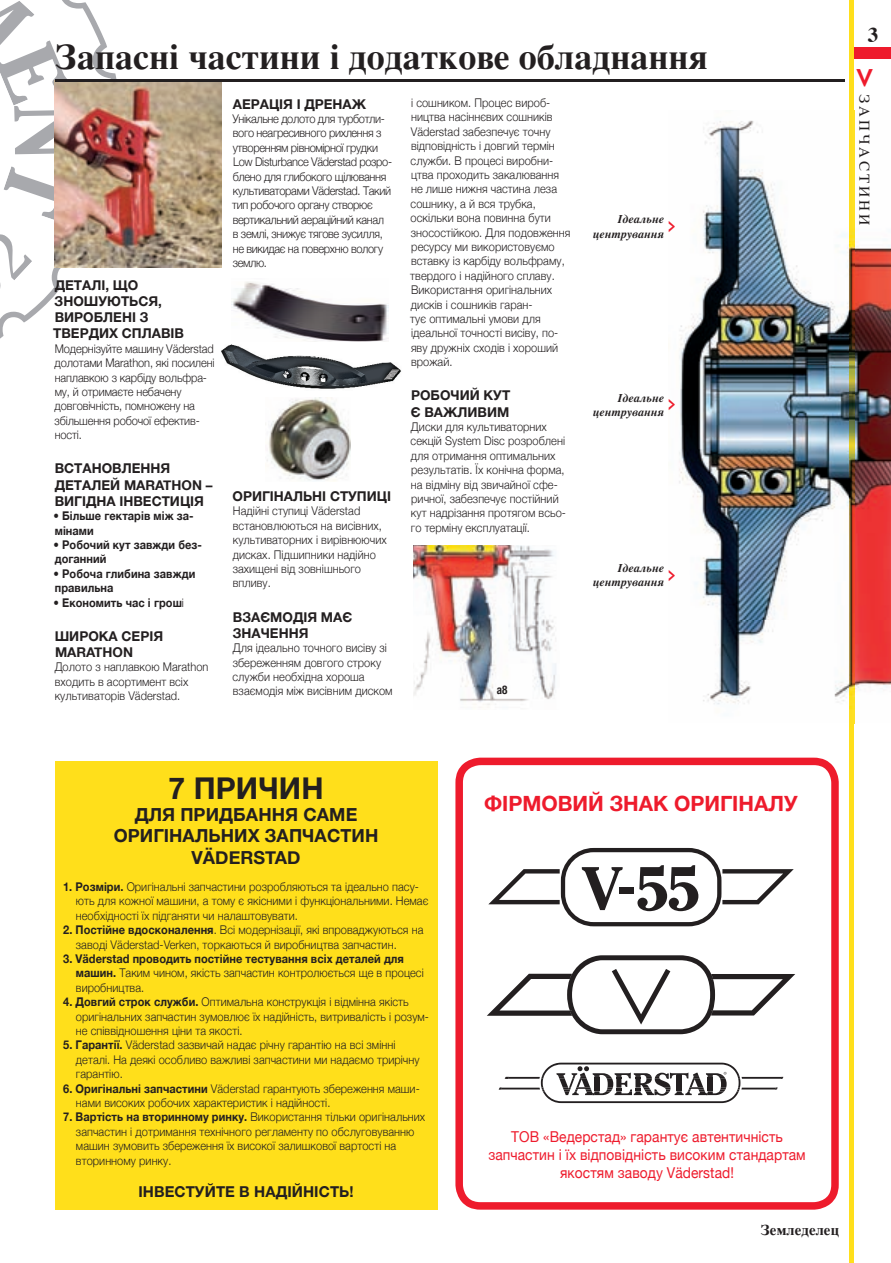
<style>
.page{position:relative;width:891px;height:1263px;background:#fff}
.page>*{position:absolute;margin:0;border:0;box-sizing:border-box;transform-origin:0 0}
.t1{font:700 36px "Times";color:#231f20}
.t2{font:700 30.9px "Times";color:#ee1b2c}
.t3{font:700 30px "Helvetica Neue";letter-spacing:.005em;color:#231f20}
.t4{font:700 21px "Helvetica Neue";color:#ee1b2c}
.t5{font:700 21px "Times";color:#ee1b2c;scale:.5 1}
.t6{font:700 21px "Times";color:#231f20}
.t7{font:700 18px/21.6px "Helvetica Neue";letter-spacing:.005em;color:#231f20;text-align:center}
.t8{font:15px/18px "Helvetica Neue";letter-spacing:.005em;color:#ee1b2c;text-align:center;scale:.92 1}
.t9{font:700 15px "Helvetica Neue";letter-spacing:.005em;color:#231f20}
.t10{font:700 15px "Times";letter-spacing:.005em;color:#231f20}
.t11{font:15px "Times";letter-spacing:.2em;color:#231f20}
.t12{font:700 13.5px/16.2px "Helvetica Neue";color:#231f20}
.t13{font:300 12px/14.4px "Helvetica Neue";letter-spacing:.005em;color:#231f20;scale:.92 1}
.t14{font:300 12px/14.4px "Helvetica Neue";letter-spacing:-.03em;color:#231f20;scale:.92 1}
.t15{font:700 12px/14.4px "Helvetica Neue";letter-spacing:.005em;color:#231f20;scale:.92 1}
.t16{font:italic 700 12px/14.4px "Times";color:#231f20;text-align:right}
.t17{font:700 condensed 12px "Helvetica Neue";color:#231f20;scale:.92 1}
.s1{font-weight:300}
.s2{font-weight:400;font-size:15px;color:#231f20}
.s3{font-weight:700}
</style>
<div class="page">
<div style="left:850px;top:48px;width:41px;height:11px;background:#ee1b2c"></div>
<hr style="left:850px;top:1px;width:4px;height:1262px;background:#ffdf1b">
<svg style="left:0;top:0;width:117px;height:339px"></svg>
<img style="left:679px;top:110px;width:212px;height:613px">
<img style="left:859px;top:110px;width:10px;height:115px">
<img style="left:850px;top:110px;width:4px;height:613px">
<img style="left:413px;top:545px;width:143px;height:163px">
<img style="left:265px;top:397px;width:85px;height:84px">
<img style="left:55px;top:82px;width:167px;height:186px">
<hr style="left:55px;top:79px;width:790px;height:3px;background:#231f20">
<img style="left:221px;top:344px;width:180px;height:45px">
<img style="left:232px;top:282px;width:157px;height:60px">
<svg style="left:455px;top:758px;width:384px;height:452px"></svg>
<div style="left:55px;top:761px;width:382px;height:449px;background:#ffdf1b"></div>
<svg style="left:487px;top:955px;width:308px;height:79px"></svg>
<svg style="left:488px;top:848px;width:306px;height:78px"></svg>
<svg style="left:499px;top:1063px;width:284px;height:40px"></svg>
<svg style="left:0;top:40px;width:73px;height:181px"></svg>
<svg style="left:0;top:229px;width:33px;height:51px"></svg>
<h1 class="t1" style="left:55px;top:42px;width:655px">Запасні частини і додаткове обладнання</h1>
<p class="t12" style="left:53px;top:277px;width:132px">ДЕТАЛІ, ЩО<br>ЗНОШУЮТЬСЯ,<br>ВИРОБЛЕНІ З<br>ТВЕРДИХ СПЛАВІВ</p>
<p class="t13" style="left:55px;top:341px;width:175px">Модернізуйте машину Väderstad долотами Marathon, які посилені наплавкою з карбіду вольфра&shy;му, й отримаєте небачену довговічність, помножену на збільшення робочої ефектив&shy;ності.</p>
<p class="t12" style="left:55px;top:460px;width:159px">ВСТАНОВЛЕННЯ<br>ДЕТАЛЕЙ MARATHON –<br>ВИГІДНА ІНВЕСТИЦІЯ</p>
<p class="t15" style="left:53px;top:508px;width:154px">• Більше гектарів між за&shy;мінами</p>
<p class="t15" style="left:53px;top:537px;width:163px">• Робочий кут завжди без&shy;доганний</p>
<p class="t15" style="left:53px;top:566px;width:156px">• Робоча глибина завжди правильна</p>
<p class="t15" style="left:53px;top:595px;width:143px">• Економить час і грош<span class="s1">і</span></p>
<p class="t12" style="left:55px;top:628px;width:110px">ШИРОКА СЕРІЯ<br>MARATHON</p>
<p class="t13" style="left:55px;top:660px;width:169px">Долото з наплавкою Marathon входить в асортимент всіх культиваторів Väderstad.</p>
<p class="t12" style="left:233px;top:95px;width:135px">АЕРАЦІЯ І ДРЕНАЖ</p>
<p class="t14" style="left:232px;top:111px;width:175px">Унікальне долото для турботли&shy;вого неагресивного рихлення з утворенням рівномірної грудки<br>Low Disturbance Väderstad розро&shy;блено для глибокого щілювання культиваторами Väderstad. Такий тип робочого органу створює вертикальний аераційний канал<br>в землі, знижує тягове зусилля, не викидає на поверхню вологу землю.</p>
<p class="t12" style="left:233px;top:488px;width:160px">ОРИГІНАЛЬНІ СТУПИЦІ</p>
<p class="t13" style="left:233px;top:504px;width:169px">Надійні ступиці Väderstad встановлюються на висівних, культиваторних і вирівнюючих дисках. Підшипники надійно захищені від зовнішнього впливу.</p>
<p class="t12" style="left:233px;top:608px;width:121px">ВЗАЄМОДІЯ МАЄ<br>ЗНАЧЕННЯ</p>
<p class="t13" style="left:232px;top:640px;width:176px">Для ідеально точного висіву зі збереженням довгого строку служби необхідна хороша взаємодія між висівним диском</p>
<p class="t13" style="left:410px;top:95px;width:176px">і сошником. Процес вироб&shy;ництва насіннєвих сошників<br>Väderstad забезпечує точну відповідність і довгий термін служби. В процесі виробни&shy;цтва проходить закалювання не лише нижня частина леза сошнику, а й вся трубка, оскільки вона повинна бути зносостійкою. Для подовження ресурсу ми використовуємо вставку із карбіду вольфраму, твердого і надійного сплаву.<br>Використання оригінальних дисків і сошників гаран-<br>тує оптимальні умови для ідеальної точності висіву, по&shy;яву дружніх сходів і хороший врожай.</p>
<p class="t12" style="left:411px;top:387px;width:101px">РОБОЧИЙ КУТ<br>Є ВАЖЛИВИМ</p>
<p class="t13" style="left:411px;top:419px;width:170px">Диски для культиваторних секцій System Disc розроблені для отримання оптимальних результатів. Їх конічна форма, на відміну від звичайної сфе&shy;ричної, забезпечує постійний кут надрізання протягом всьо&shy;го терміну експлуатації.</p>
<p class="t17" style="left:497px;top:683px;width:13px">a8</p>
<p class="t16" style="left:593px;top:213px;width:73px">Ідеальне центрування</p>
<h3 class="t5" style="left:675px;top:237px;width:13px;rotate:-180deg">&lt;</h3>
<p class="t16" style="left:593px;top:391px;width:73px">Ідеальне центрування</p>
<h3 class="t5" style="left:675px;top:415px;width:13px;rotate:-180deg">&lt;</h3>
<p class="t16" style="left:593px;top:562px;width:73px">Ідеальне центрування</p>
<h3 class="t5" style="left:675px;top:585px;width:13px;rotate:-180deg">&lt;</h3>
<h3 class="t6" style="left:868px;top:26px;width:12px">3</h3>
<h2 class="t2" style="left:879px;top:69px;width:36px;rotate:90deg">&gt; <span class="s2">З</span></h2>
<p class="t11" style="left:871px;top:106px;width:121px;rotate:90deg">АПЧАСТИНИ</p>
<h3 class="t3" style="left:168px;top:770px;width:157px">7 ПРИЧИН</h3>
<h3 class="t7" style="left:114px;top:803px;width:266px">ДЛЯ ПРИДБАННЯ САМЕ<br>ОРИГІНАЛЬНИХ ЗАПЧАСТИН<br>VÄDERSTAD</h3>
<p class="t13" style="left:76px;top:879px;width:385px;text-indent:-13px"><span class="s3">1. Розміри.</span> Оригінальні запчастини розробляються та ідеально пасу&shy;ють для кожної машини, а тому є якісними і функціональними. Немає необхідності їх підганяти чи налаштовувати.</p>
<p class="t13" style="left:76px;top:922px;width:379px;text-indent:-13px"><span class="s3">2. Постійне вдосконалення</span>. Всі модернізації, які впроваджуються на заводі Väderstad-Verken, торкаються й виробництва запчастин.</p>
<p class="t13" style="left:76px;top:951px;width:380px;text-indent:-13px"><span class="s3">3. Väderstad проводить постійне тестування всіх деталей для машин.</span> Таким чином, якість запчастин контролюється ще в процесі виробництва.</p>
<p class="t13" style="left:76px;top:994px;width:385px;text-indent:-13px"><span class="s3">4. Довгий строк служби.</span> Оптимальна конструкція і відмінна якість оригінальних запчастин зумовлює їх надійність, витривалість і розум&shy;не співвідношення ціни та якості.</p>
<p class="t13" style="left:76px;top:1038px;width:375px;text-indent:-13px"><span class="s3">5. Гарантії.</span> Väderstad зазвичай надає річну гарантію на всі змінні деталі. На деякі особливо важливі запчастини ми надаємо трирічну гарантію.</p>
<p class="t13" style="left:76px;top:1081px;width:375px;text-indent:-13px"><span class="s3">6. Оригінальні запчастини</span> Väderstad гарантують збереження маши&shy;нами високих робочих характеристик і надійності.</p>
<p class="t13" style="left:76px;top:1110px;width:381px;text-indent:-13px"><span class="s3">7. Вартість на вторинному ринку.</span> Використання тільки оригінальних запчастин і дотримання технічного регламенту по обслуговуванню машин зумовить збереження їх високої залишкової вартості на вторинному ринку.</p>
<p class="t9" style="left:138px;top:1182px;width:217px">ІНВЕСТУЙТЕ В НАДІЙНІСТЬ!</p>
<h3 class="t4" style="left:484px;top:790px;width:315px">ФІРМОВИЙ ЗНАК ОРИГІНАЛУ</h3>
<p class="t8" style="left:488px;top:1127px;width:347px">ТОВ «Ведерстад» гарантує автентичність запчастин і їх відповідність високим стандартам якостям заводу Väderstad!</p>
<p class="t10" style="left:760px;top:1223px;width:80px">Земледелец</p>
</div>
